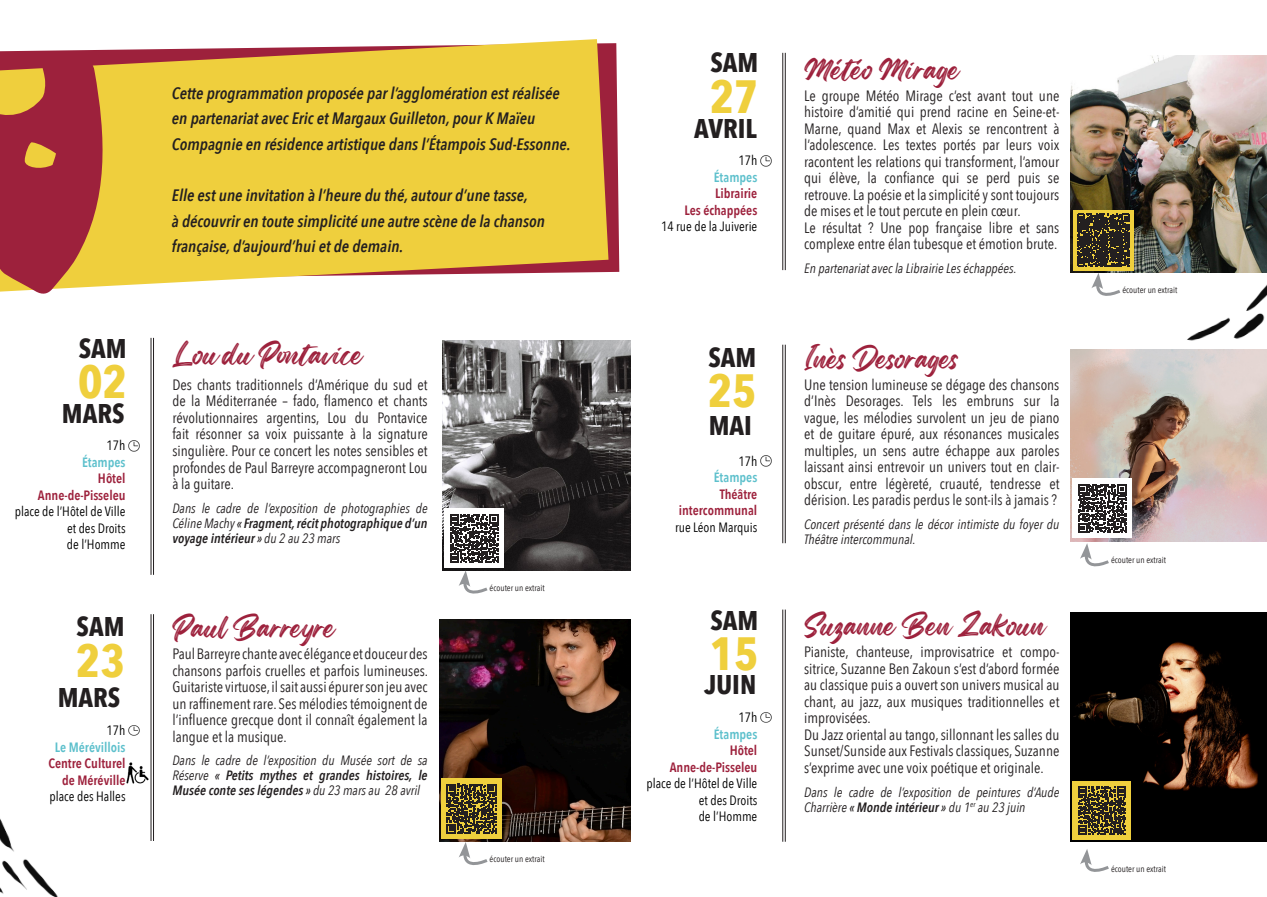
<style>
.page{position:relative;width:1267px;height:897px;background:#fff}
.page>*{position:absolute;margin:0;border:0;box-sizing:border-box;transform-origin:0 0}
.t1{font:700 46.5px "Avenir Next Condensed";color:#efcf3d}
.t2{font:27px "Regular Brush";color:#9d213c}
.t3{font:700 27px "Avenir Next Condensed";color:#231f20}
.t4{font:italic 600 16.5px/25.5px "Avenir Next Condensed";color:#231f20}
.t5{font:15px/16.5px "Avenir Next Condensed";color:#231f20;text-align:justify}
.t6{font:italic 13.5px/15px "Avenir Next Condensed";color:#231f20;text-align:justify}
.t7{font:13.5px/16.5px "Avenir Next Condensed";color:#000001;text-align:right}
.t8{font:600 13.5px "Avenir Next Condensed";color:#9d213c}
.t9{font:600 13.5px "Avenir Next Condensed";color:#5dc0cc}
.t10{font:9px "Avenir Next Condensed";color:#231f20}
.s1{font-weight:600}
</style>
<div class="page">
<svg style="left:109px;top:39px;width:499px;height:247px;background:#ecc949"></svg>
<svg style="left:129px;top:440px;width:11px;height:11px"></svg>
<svg style="left:760px;top:155px;width:11px;height:11px"></svg>
<svg style="left:129px;top:725px;width:11px;height:10px"></svg>
<svg style="left:760px;top:455px;width:11px;height:11px"></svg>
<hr style="left:153px;top:338px;width:1px;height:236px;background:#231f20">
<hr style="left:151px;top:338px;width:1px;height:236px;background:#231f20">
<hr style="left:785px;top:53px;width:1px;height:217px;background:#231f20">
<hr style="left:782px;top:53px;width:1px;height:217px;background:#231f20">
<hr style="left:153px;top:614px;width:1px;height:226px;background:#231f20">
<hr style="left:151px;top:614px;width:1px;height:226px;background:#231f20">
<hr style="left:785px;top:344px;width:1px;height:199px;background:#231f20">
<hr style="left:782px;top:344px;width:1px;height:199px;background:#231f20">
<svg style="left:760px;top:712px;width:11px;height:10px"></svg>
<hr style="left:785px;top:609px;width:1px;height:232px;background:#231f20">
<hr style="left:782px;top:609px;width:1px;height:232px;background:#231f20">
<img style="left:126px;top:762px;width:23px;height:21px">
<svg style="left:0;top:49px;width:109px;height:245px;background:#b35041"></svg>
<img style="left:442px;top:340px;width:188px;height:230px">
<img style="left:1070px;top:56px;width:196px;height:217px">
<img style="left:439px;top:619px;width:191px;height:222px">
<img style="left:1070px;top:349px;width:196px;height:192px">
<img style="left:1070px;top:612px;width:196px;height:229px">
<svg style="left:1072px;top:209px;width:61px;height:61px"></svg>
<svg style="left:1076px;top:214px;width:53px;height:52px;background:#403824"></svg>
<div style="left:441px;top:778px;width:60px;height:60px;background:#efcf3d"></div>
<svg style="left:446px;top:783px;width:50px;height:50px"></svg>
<div style="left:444px;top:509px;width:59px;height:59px;background:#fff"></div>
<svg style="left:450px;top:514px;width:48px;height:48px"></svg>
<div style="left:1072px;top:478px;width:59px;height:60px;background:#fff"></div>
<svg style="left:1078px;top:484px;width:48px;height:48px"></svg>
<div style="left:1072px;top:781px;width:59px;height:58px;background:#efcf3d"></div>
<svg style="left:1078px;top:786px;width:47px;height:48px"></svg>
<svg style="left:458px;top:570px;width:32px;height:24px"></svg>
<svg style="left:458px;top:841px;width:32px;height:24px"></svg>
<svg style="left:1091px;top:273px;width:30px;height:23px"></svg>
<svg style="left:1080px;top:849px;width:29px;height:23px"></svg>
<svg style="left:1080px;top:543px;width:29px;height:24px"></svg>
<img style="left:1164px;top:210px;width:102px;height:140px">
<img style="left:0;top:818px;width:58px;height:78px">
<p class="t3" style="left:79px;top:332px;width:49px">SAM</p>
<p class="t1" style="left:78px;top:353px;width:50px">02</p>
<p class="t3" style="left:62px;top:396px;width:64px">MARS</p>
<p class="t7" style="left:107px;top:436px;width:20px">17h</p>
<p class="t9" style="left:82px;top:450px;width:45px">Étampes</p>
<p class="t8" style="left:98px;top:467px;width:29px">Hôtel</p>
<p class="t8" style="left:38px;top:483px;width:89px">Anne-de-Pisseleu</p>
<p class="t7" style="left:15px;top:502px;width:112px">place de l’Hôtel de Ville et des Droits</p>
<p class="t7" style="left:67px;top:535px;width:60px">de l’Homme</p>
<p class="t3" style="left:77px;top:610px;width:49px">SAM</p>
<p class="t1" style="left:76px;top:632px;width:50px">23</p>
<p class="t3" style="left:58px;top:681px;width:64px">MARS</p>
<p class="t7" style="left:107px;top:721px;width:20px">17h</p>
<p class="t9" style="left:55px;top:735px;width:72px">Le Mérévillois</p>
<p class="t8" style="left:49px;top:751px;width:79px">Centre Culturel</p>
<p class="t8" style="left:62px;top:768px;width:65px">de Méréville</p>
<p class="t7" style="left:50px;top:787px;width:77px">place des Halles</p>
<p class="t4" style="left:172px;top:80px;width:400px">Cette programmation proposée par l’agglomération est réalisée en partenariat avec Eric et Margaux Guilleton, pour K Maïeu<br>Compagnie en résidence artistique dans l’Étampois Sud-Essonne.</p>
<p class="t4" style="left:172px;top:182px;width:358px">Elle est une invitation à l’heure du thé, autour d’une tasse,</p>
<p class="t4" style="left:172px;top:208px;width:374px">à découvrir en toute simplicité une autre scène de la chanson française, d’aujourd’hui et de demain.</p>
<p class="t3" style="left:710px;top:46px;width:49px">SAM</p>
<p class="t1" style="left:709px;top:68px;width:50px">27</p>
<p class="t3" style="left:694px;top:111px;width:64px">AVRIL</p>
<p class="t7" style="left:738px;top:152px;width:20px">17h</p>
<p class="t9" style="left:713px;top:165px;width:45px">Étampes</p>
<p class="t8" style="left:715px;top:182px;width:44px">Librairie</p>
<p class="t8" style="left:684px;top:198px;width:74px">Les échappées</p>
<p class="t7" style="left:661px;top:218px;width:98px">14 rue de la Juiverie</p>
<p class="t2" style="left:172px;top:332px;width:193px">Lou du Pontavice</p>
<p class="t3" style="left:708px;top:341px;width:49px">SAM</p>
<p class="t5" style="left:172px;top:375px;width:257px">Des chants traditionnels d’Amérique du sud et de la Méditerranée – fado, flamenco et chants révolutionnaires argentins, Lou du Pontavice fait résonner sa voix puissante à la signature singulière. Pour ce concert les notes sensibles et profondes de Paul Barreyre accompagneront Lou à la guitare.</p>
<p class="t6" style="left:172px;top:500px;width:257px">Dans le cadre de l’exposition de photographies de Céline Machy <span class="s1">« Fragment, récit photographique d’un voyage intérieur »</span> du 2 au 23 mars</p>
<p class="t10" style="left:489px;top:579px;width:57px">écouter un extrait</p>
<p class="t1" style="left:707px;top:362px;width:50px">25</p>
<p class="t3" style="left:708px;top:408px;width:45px">MAI</p>
<p class="t7" style="left:738px;top:452px;width:20px">17h</p>
<p class="t9" style="left:713px;top:465px;width:45px">Étampes</p>
<p class="t8" style="left:719px;top:482px;width:39px">Théâtre</p>
<p class="t8" style="left:678px;top:498px;width:80px">intercommunal</p>
<p class="t7" style="left:675px;top:518px;width:84px">rue Léon Marquis</p>
<p class="t2" style="left:803px;top:47px;width:158px">Météo Mirage</p>
<p class="t5" style="left:804px;top:86px;width:257px">Le groupe Météo Mirage c’est avant tout une histoire d’amitié qui prend racine en Seine-et-Marne, quand Max et Alexis se rencontrent à l’adolescence. Les textes portés par leurs voix racontent les relations qui transforment, l’amour qui élève, la confiance qui se perd puis se retrouve. La poésie et la simplicité y sont toujours de mises et le tout percute en plein cœur.</p>
<p class="t5" style="left:804px;top:218px;width:257px">Le résultat ? Une pop française libre et sans complexe entre élan tubesque et émotion brute.</p>
<p class="t6" style="left:804px;top:260px;width:214px">En partenariat avec la Librairie Les échappées.</p>
<p class="t2" style="left:803px;top:336px;width:157px">Inès Desorages</p>
<p class="t5" style="left:804px;top:375px;width:257px">Une tension lumineuse se dégage des chansons d’Inès Desorages. Tels les embruns sur la vague, les mélodies survolent un jeu de piano et de guitare épuré, aux résonances musicales multiples, un sens autre échappe aux paroles laissant ainsi entrevoir un univers tout en clair&shy;obscur, entre légèreté, cruauté, tendresse et dérision. Les paradis perdus le sont-ils à jamais ?</p>
<p class="t6" style="left:804px;top:516px;width:257px">Concert présenté dans le décor intimiste du foyer du<br>Théâtre intercommunal.</p>
<p class="t2" style="left:172px;top:606px;width:165px">Paul Barreyre</p>
<p class="t5" style="left:172px;top:644px;width:257px">Paul Barreyre chante avec élégance et douceur des chansons parfois cruelles et parfois lumineuses.<br>Guitariste virtuose, il sait aussi épurer son jeu avec un raffinement rare. Ses mélodies témoignent de l’influence grecque dont il connaît également la langue et la musique.</p>
<p class="t6" style="left:172px;top:752px;width:257px">Dans le cadre de l’exposition du Musée sort de sa Réserve <span class="s1">« Petits mythes et grandes histoires, le Musée conte ses légendes »</span> du 23 mars au 28 avril</p>
<p class="t10" style="left:489px;top:851px;width:57px">écouter un extrait</p>
<p class="t3" style="left:710px;top:603px;width:49px">SAM</p>
<p class="t2" style="left:803px;top:604px;width:243px">Suzanne Ben Zakoun</p>
<p class="t1" style="left:709px;top:624px;width:50px">15</p>
<p class="t3" style="left:704px;top:668px;width:53px">JUIN</p>
<p class="t5" style="left:804px;top:643px;width:257px">Pianiste, chanteuse, improvisatrice et compo&shy;sitrice, Suzanne Ben Zakoun s’est d’abord formée au classique puis a ouvert son univers musical au chant, au jazz, aux musiques traditionnelles et improvisées.</p>
<p class="t5" style="left:804px;top:725px;width:257px">Du Jazz oriental au tango, sillonnant les salles du Sunset/Sunside aux Festivals classiques, Suzanne s’exprime avec une voix poétique et originale.</p>
<p class="t6" style="left:804px;top:784px;width:257px">Dans le cadre de l’exposition de peintures d’Aude<br>Charrière <span class="s1">« Monde intérieur »</span> du 1<sup>er</sup> au 23 juin</p>
<p class="t7" style="left:738px;top:708px;width:20px">17h</p>
<p class="t9" style="left:713px;top:722px;width:45px">Étampes</p>
<p class="t8" style="left:729px;top:738px;width:29px">Hôtel</p>
<p class="t8" style="left:669px;top:755px;width:89px">Anne-de-Pisseleu</p>
<p class="t7" style="left:646px;top:774px;width:112px">place de l’Hôtel de Ville et des Droits</p>
<p class="t7" style="left:698px;top:807px;width:60px">de l’Homme</p>
<p class="t10" style="left:1122px;top:282px;width:57px">écouter un extrait</p>
<p class="t10" style="left:1110px;top:552px;width:57px">écouter un extrait</p>
<p class="t10" style="left:1110px;top:861px;width:57px">écouter un extrait</p>
</div>
